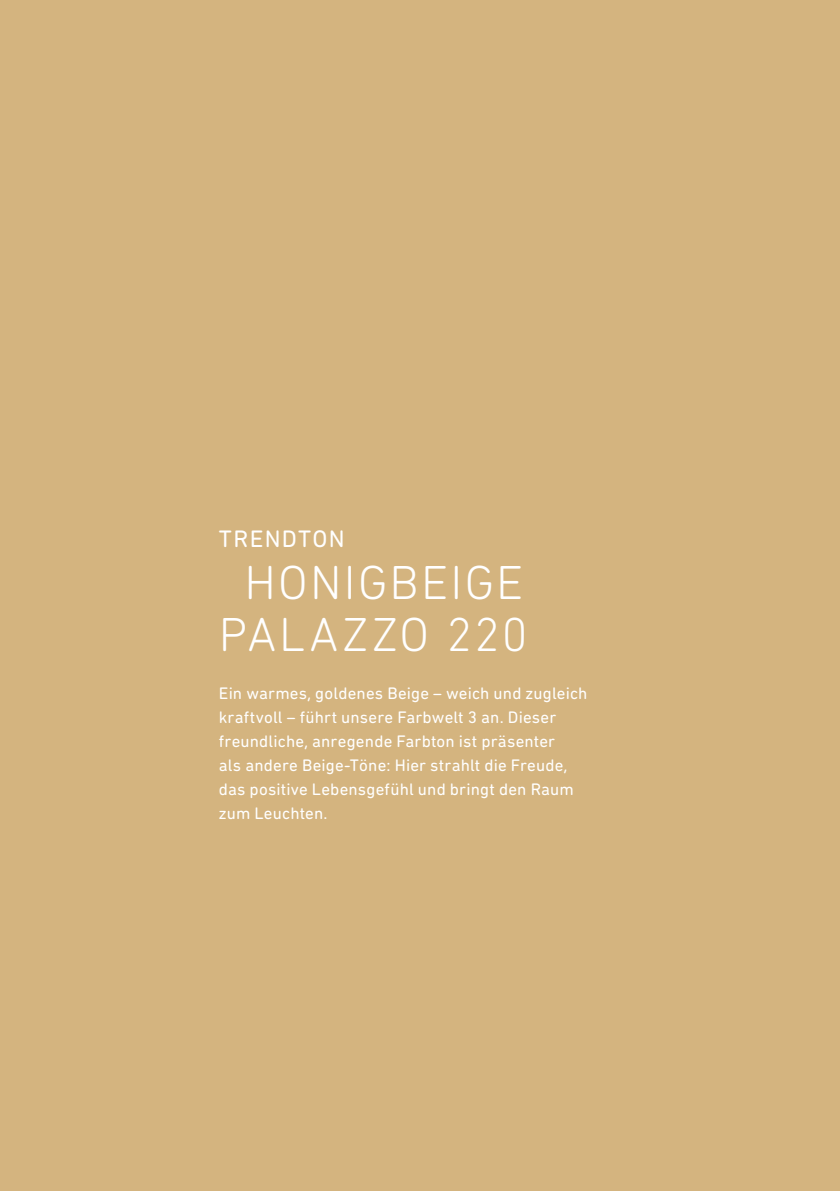
<style>
.page{position:relative;width:840px;height:1191px;background:#fff}
.page>*{position:absolute;margin:0;border:0;box-sizing:border-box;transform-origin:0 0}
.t1{font:300 48.6px/52px "DIN Next Rounded LT Pro";letter-spacing:.045em;color:#fff;text-align:center}
.t2{font:24.2px "DIN Next Rounded LT Pro";letter-spacing:.055em;color:#fff}
.t3{font:17px/24px "DIN Next Rounded LT Pro";letter-spacing:.01em;color:#fff}
</style>
<div class="page">
<div style="left:0;top:0;width:839px;height:1191px;background:#d4b47f"></div>
<h2 class="t2" style="left:219px;top:525px;width:127px">TRENDTON</h2>
<h1 class="t1" style="left:219px;top:556px;width:310px">HONIGBEIGE<br>PALAZZO 220</h1>
<p class="t3" style="left:219px;top:681px;width:370px">Ein warmes, goldenes Beige – weich und zugleich kraftvoll – führt unsere Farbwelt 3 an. Dieser freundliche, anregende Farbton ist präsenter<br>als andere Beige-Töne: Hier strahlt die Freude, das positive Lebensgefühl und bringt den Raum zum Leuchten.</p>
</div>
